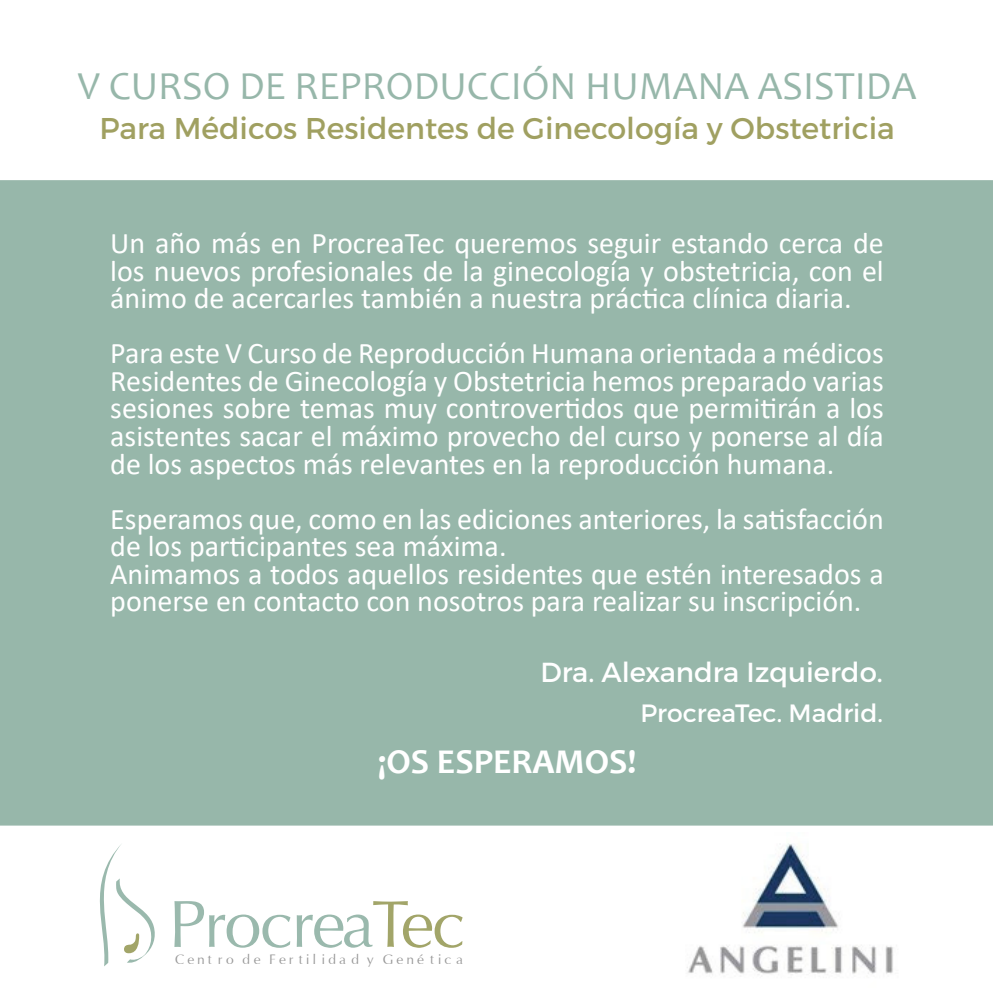
<style>
.page{position:relative;width:993px;height:993px;background:#fff}
.page>*{position:absolute;margin:0;border:0;box-sizing:border-box;transform-origin:0 0}
.t1{font:104.75px "Iris UPC";letter-spacing:-.02em;color:#9ab9ad}
.t2{font:40px "Candara";color:#97b7aa}
.t3{font:700 35px "Candara";color:#fff}
.t4{font:30px/27.5px "Calibri";color:#fff;text-align:justify}
.t5{font:30px "Montserrat";color:#a0a061}
.t6{font:27.5px "Montserrat";color:#fff}
.t7{font:25px "Montserrat";color:#fff}
.t8{font:21.5px "Iris UPC";letter-spacing:.135em;color:#989898}
.s1{color:#a2a569}
</style>
<div class="page">
<div style="left:0;top:180px;width:992px;height:645px;background:#97b7aa"></div>
<img style="left:687px;top:843px;width:206px;height:132px">
<svg style="left:100px;top:845px;width:55px;height:121px"></svg>
<h2 class="t2" style="left:78px;top:62px;width:839px">V CURSO DE REPRODUCCIÓN HUMANA ASISTIDA</h2>
<p class="t5" style="left:99px;top:116px;width:796px">Para Médicos Residentes de Ginecología y Obstetricia</p>
<p class="t4" style="left:110px;top:232px;width:774px">Un año más en ProcreaTec queremos seguir estando cerca de los nuevos profesionales de la ginecología y obstetricia, con el ánimo de acercarles también a nuestra prácica clínica diaria.</p>
<p class="t4" style="left:110px;top:342px;width:774px">Para este V Curso de Reproducción Humana orientada a médicos Residentes de Ginecología y Obstetricia hemos preparado varias sesiones sobre temas muy controveridos que permiirán a los asistentes sacar el máximo provecho del curso y ponerse al día de los aspectos más relevantes en la reproducción humana.</p>
<p class="t4" style="left:110px;top:504px;width:774px;text-align:left">Esperamos que, como en las ediciones anteriores, la saisfacción de los paricipantes sea máxima.<br>Animamos a todos aquellos residentes que estén interesados a ponerse en contacto con nosotros para realizar su inscripción.</p>
<p class="t6" style="left:540px;top:661px;width:343px">Dra. Alexandra Izquierdo.</p>
<p class="t7" style="left:640px;top:703px;width:244px">ProcreaTec. Madrid.</p>
<p class="t3" style="left:377px;top:744px;width:260px">¡OS ESPERAMOS!</p>
<h1 class="t1" style="left:168px;top:881px;width:298px">Procrea<span class="s1">Tec</span></h1>
<p class="t8" style="left:175px;top:949px;width:289px">Cent ro de Fer til idad y Gené tica</p>
</div>
